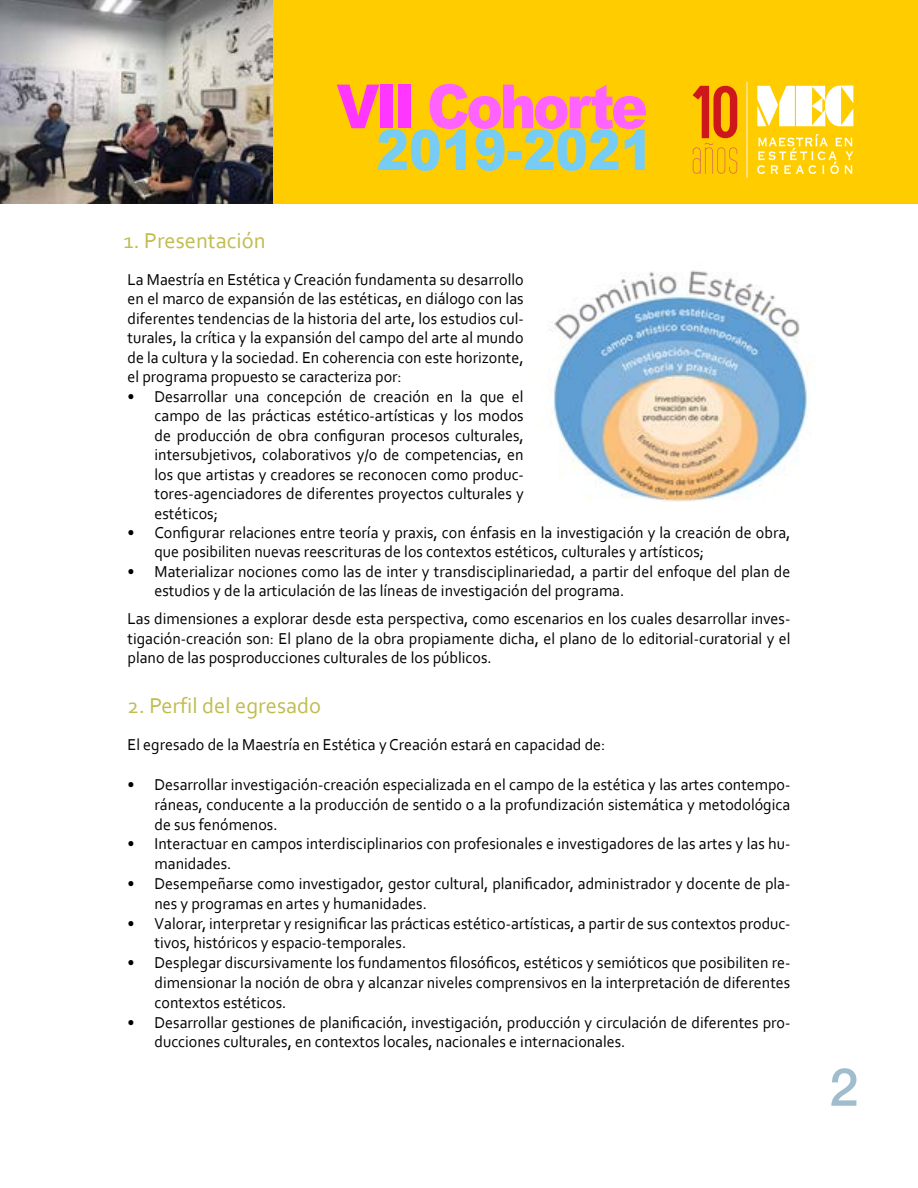
<style>
.page{position:relative;width:918px;height:1188px;background:#fff}
.page>*{position:absolute;margin:0;border:0;box-sizing:border-box;transform-origin:0 0}
.t1{font:900 60.9px "Arial";letter-spacing:-.06em;color:#ff63ff;scale:.9 1}
.t2{font:900 55.5px "Arial";color:#77ccf4;scale:.88 1}
.t3{font:500 52.5px "Helvetica Neue";color:#a0bdce}
.t4{font:22.5px "Corbel";color:#c0bc4e}
.t5{font:16.5px/19.5px "Corbel";color:#000}
.s1{color:#ff36ff}
</style>
<div class="page">
<div style="left:0;top:0;width:918px;height:204px;background:#fc0"></div>
<img style="left:549px;top:270px;width:260px;height:232px">
<img style="left:0;top:0;width:273px;height:204px">
<hr style="left:746px;top:82px;width:2px;height:96px;background:#ffdc7c">
<svg style="left:757px;top:86px;width:96px;height:40px"></svg>
<svg style="left:757px;top:134px;width:96px;height:40px"></svg>
<svg style="left:693px;top:86px;width:44px;height:88px"></svg>
<h3 class="t4" style="left:124px;top:226px;width:143px">1. Presentación</h3>
<h1 class="t1" style="left:337px;top:62px;width:347px"><span class="s1">VII</span> Cohorte</h1>
<h2 class="t2" style="left:377px;top:109px;width:316px">2019-2021</h2>
<p class="t5" style="left:128px;top:269px;width:398px;text-align:justify">La Maestría en Estética y Creación fundamenta su desarrollo en el marco de expansión de las estéticas, en diálogo con las diferentes tendencias de la historia del arte, los estudios cul&shy;turales, la crítica y la expansión del campo del arte al mundo de la cultura y la sociedad. En coherencia con este horizonte, el programa propuesto se caracteriza por:</p>
<p class="t5" style="left:155px;top:386px;width:371px;text-align:justify;text-indent:-27px">• Desarrollar una concepción de creación en la que el campo de las prácticas estético-artísticas y los modos de producción de obra configuran procesos culturales, intersubjetivos, colaborativos y/o de competencias, en los que artistas y creadores se reconocen como produc&shy;tores-agenciadores de diferentes proyectos culturales y estéticos;</p>
<p class="t5" style="left:155px;top:522px;width:637px;text-indent:-27px">• Configurar relaciones entre teoría y praxis, con énfasis en la investigación y la creación de obra, que posibiliten nuevas reescrituras de los contextos estéticos, culturales y artísticos;</p>
<p class="t5" style="left:155px;top:561px;width:637px;text-indent:-27px">• Materializar nociones como las de inter y transdisciplinariedad, a partir del enfoque del plan de estudios y de la articulación de las líneas de investigación del programa.</p>
<p class="t5" style="left:128px;top:608px;width:664px;text-align:justify">Las dimensiones a explorar desde esta perspectiva, como escenarios en los cuales desarrollar inves&shy;tigación-creación son: El plano de la obra propiamente dicha, el plano de lo editorial-curatorial y el plano de las posproducciones culturales de los públicos.</p>
<h3 class="t4" style="left:128px;top:691px;width:195px">2. Perfil del egresado</h3>
<p class="t5" style="left:128px;top:735px;width:479px">El egresado de la Maestría en Estética y Creación estará en capacidad de:</p>
<p class="t5" style="left:155px;top:774px;width:637px;text-align:justify;text-indent:-27px">• Desarrollar investigación-creación especializada en el campo de la estética y las artes contempo&shy;ráneas, conducente a la producción de sentido o a la profundización sistemática y metodológica de sus fenómenos.</p>
<p class="t5" style="left:155px;top:834px;width:637px;text-indent:-27px">• Interactuar en campos interdisciplinarios con profesionales e investigadores de las artes y las hu&shy;manidades.</p>
<p class="t5" style="left:155px;top:873px;width:637px;text-indent:-27px">• Desempeñarse como investigador, gestor cultural, planificador, administrador y docente de pla&shy;nes y programas en artes y humanidades.</p>
<p class="t5" style="left:155px;top:913px;width:637px;text-indent:-27px">• Valorar, interpretar y resignificar las prácticas estético-artísticas, a partir de sus contextos produc&shy;tivos, históricos y espacio-temporales.</p>
<p class="t5" style="left:155px;top:952px;width:637px;text-align:justify;text-indent:-27px">• Desplegar discursivamente los fundamentos filosóficos, estéticos y semióticos que posibiliten re&shy;dimensionar la noción de obra y alcanzar niveles comprensivos en la interpretación de diferentes contextos estéticos.</p>
<p class="t5" style="left:155px;top:1012px;width:637px;text-indent:-27px">• Desarrollar gestiones de planificación, investigación, producción y circulación de diferentes pro&shy;ducciones culturales, en contextos locales, nacionales e internacionales.</p>
<h3 class="t3" style="left:829px;top:1045px;width:31px">2</h3>
</div>
